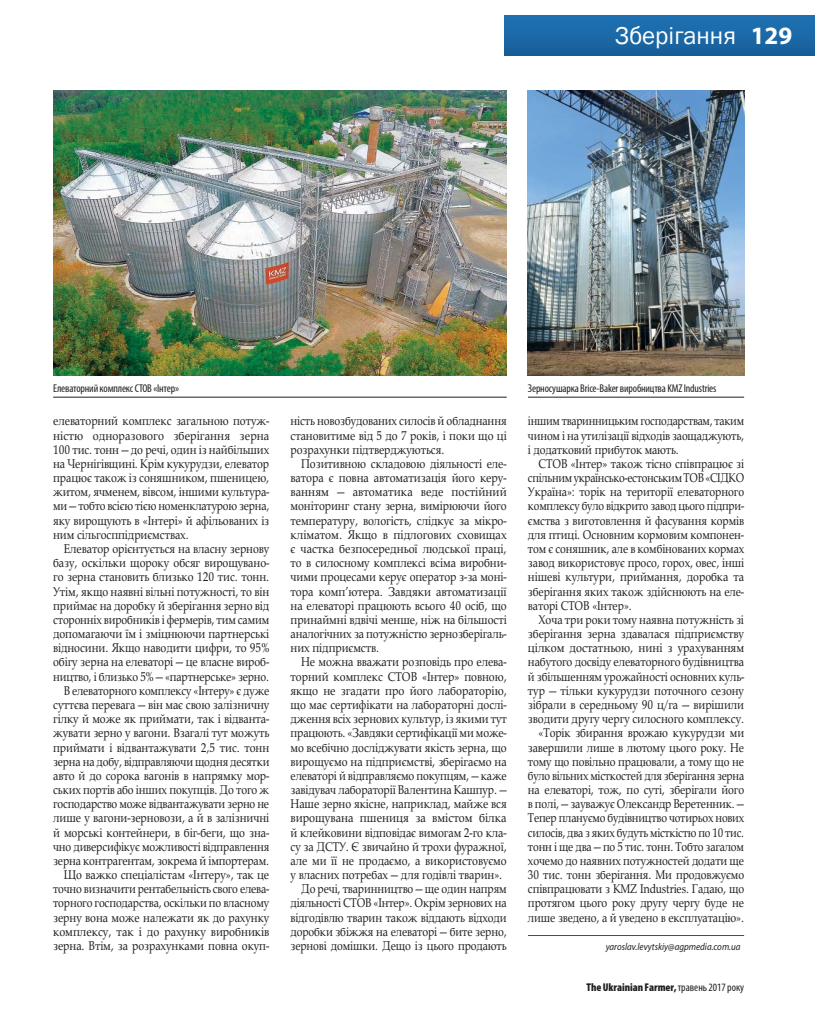
<style>
.page{position:relative;width:815px;height:1028px;background:#fff}
.page>*{position:absolute;margin:0;border:0;box-sizing:border-box;transform-origin:0 0}
.t1{font:25px "Franklin Gothic";color:#fff}
.t2{font:13.12px/14.1px "Palladio URWTOT";letter-spacing:-.005em;color:#231f20;text-align:justify;scale:.86 1}
.t3{font:13.12px/14.1px "Palladio URWTOT";letter-spacing:-.005em;color:#231f20;text-align:justify;scale:.85 1}
.t4{font:13.12px/14.1px "Palladio URWTOT";letter-spacing:-.005em;color:#231f20;text-align:justify;scale:.83 1}
.t5{font:13.12px "Palladio URWTOT";letter-spacing:-.005em;color:#231f20;scale:.87 1}
.t6{font:13.12px "Palladio URWTOT";letter-spacing:-.005em;color:#231f20;scale:.88 1}
.t7{font:condensed 11.25px "Myriad Pro";letter-spacing:-.015em;color:#231f20}
.t8{font:900 condensed 11.25px "Myriad Pro";color:#231f20}
.t9{font:italic 10px "Myriad Pro";color:#231f20;scale:.9 1}
.s1{font-family:"Myriad Pro";font-weight:700}
.s2{font-weight:400}
</style>
<div class="page">
<div style="left:504px;top:15px;width:311px;height:41px;background:linear-gradient(to bottom,#1f72b3,#165e99)"></div>
<hr style="left:528px;top:935px;width:216px;height:1px;background:#145a95">
<img style="left:53px;top:90px;width:454px;height:286px">
<img style="left:528px;top:90px;width:216px;height:286px">
<hr style="left:53px;top:397px;width:454px;height:1px;background:#231f20">
<hr style="left:528px;top:397px;width:216px;height:1px;background:#231f20">
<h1 class="t1" style="left:615px;top:21px;width:178px">Зберігання <span class="s1">129</span></h1>
<p class="t7" style="left:53px;top:384px;width:127px">Елеваторний комплекс СТОВ «Інтер»</p>
<p class="t7" style="left:528px;top:384px;width:190px">Зерносушарка Brice-Baker виробництва KMZ Industries</p>
<p class="t2" style="left:53px;top:415px;width:253px">елеваторний комплекс загальною потуж&shy;ністю одноразового зберігання зерна 100 тис. тонн — до речі, один із найбільших на Чернігівщині. Крім кукурудзи, елеватор працює також із соняшником, пшеницею, житом, ячменем, вівсом, іншими культура&shy;ми — тобто всією тією номенклатурою зерна, яку вирощують в «Інтері» й афільованих із ним сільгосппідриємствах.</p>
<p class="t2" style="left:53px;top:543px;width:253px;text-align:right">Елеватор орієнтується на власну зернову базу, оскільки щороку обсяг вирощувано&shy;го зерна становить близько 120 тис. тонн.<br>Утім, якщо наявні вільні потужності, то він приймає на доробку й зберігання зерно від сторонніх виробників і фермерів, тим самим допомагаючи їм і зміцнюючи партнерські відносини. Якщо наводити цифри, то 95% обігу зерна на елеваторі — це власне вироб&shy;ництво, і близько 5% — «партнерське» зерно.<br>В елеваторного комплексу «Інтеру» є дуже суттєва перевага — він має свою залізничну гілку й може як приймати, так і відванта&shy;жувати зерно у вагони. Взагалі тут можуть приймати і відвантажувати 2,5 тис. тонн зерна на добу, відправляючи щодня десятки авто й до сорока вагонів в напрямку мор&shy;ських портів або інших покупців. До того ж господарство може відвантажувати зерно не лише у вагони-зерновози, а й в залізничні й морські контейнери, в біг-беги, що зна&shy;чно диверсифікує можливості відправлення зерна контрагентам, зокрема й імпортерам.<br>Що важко спеціалістам «Інтеру», так це точно визначити рентабельність свого елева&shy;торного господарства, оскільки по власному зерну вона може належати як до рахунку комплексу, так і до рахунку виробників зерна. Втім, за розрахунками повна окуп-</p>
<p class="t3" style="left:291px;top:415px;width:256px">ність новозбудованих силосів й обладнання становитиме від 5 до 7 років, і поки що ці розрахунки підтверджуються.</p>
<p class="t2" style="left:291px;top:458px;width:253px;text-indent:11px">Позитивною складовою діяльності еле&shy;ватора є повна автоматизація його керу&shy;ванням — автоматика веде постійний моніторинг стану зерна, вимірюючи його температуру, вологість, слідкує за мікро&shy;кліматом. Якщо в підлогових сховищах є частка безпосередньої людської праці, то в силосному комплексі всіма виробни&shy;чими процесами керує оператор з-за моні&shy;тора комп’ютера. Завдяки автоматизації на елеваторі працюють всього 40 осіб, що принаймні вдвічі менше, ніж на більшості аналогічних за потужністю зернозберігаль&shy;них підприємств.</p>
<p class="t2" style="left:301px;top:656px;width:240px">Не можна вважати розповідь про елева-</p>
<p class="t2" style="left:291px;top:670px;width:253px">торний комплекс СТОВ «Інтер» повною,</p>
<p class="t5" style="left:291px;top:685px;width:250px">якщо не згадати про його лабораторію,</p>
<p class="t2" style="left:291px;top:699px;width:253px">що має сертифікати на лабораторні дослі-</p>
<p class="t3" style="left:291px;top:713px;width:256px">дження всіх зернових культур, із якими тут</p>
<p class="t3" style="left:291px;top:727px;width:256px">працюють. «Завдяки сертифікації ми може-</p>
<p class="t2" style="left:291px;top:741px;width:253px">мо всебічно досліджувати якість зерна, що</p>
<p class="t2" style="left:291px;top:755px;width:253px">вирощуємо на підприємстві, зберігаємо на</p>
<p class="t3" style="left:291px;top:770px;width:256px">елеваторі й відправляємо покупцям, — каже</p>
<p class="t3" style="left:291px;top:784px;width:256px">завідувач лабораторії Валентина Кашпур. —</p>
<p class="t2" style="left:291px;top:798px;width:253px">Наше зерно якісне, наприклад, майже вся</p>
<p class="t6" style="left:291px;top:812px;width:247px">вирощувана пшениця за вмістом білка</p>
<p class="t2" style="left:291px;top:826px;width:253px">й клейковини відповідає вимогам 2-го кла-</p>
<p class="t2" style="left:291px;top:840px;width:253px">су за ДСТУ. Є звичайно й трохи фуражної,</p>
<p class="t2" style="left:291px;top:855px;width:253px">але ми її не продаємо, а використовуємо</p>
<p class="t2" style="left:291px;top:869px;width:248px">у власних потребах — для годівлі тварин».</p>
<p class="t3" style="left:301px;top:883px;width:243px">До речі, тваринництво — ще один напрям</p>
<p class="t3" style="left:291px;top:897px;width:256px">діяльності СТОВ «Інтер». Окрім зернових на</p>
<p class="t3" style="left:291px;top:911px;width:256px">відгодівлю тварин також віддають відходи</p>
<p class="t3" style="left:291px;top:926px;width:256px">доробки збіжжя на елеваторі — бите зерно,</p>
<p class="t3" style="left:291px;top:940px;width:256px">зернові домішки. Дещо із цього продають</p>
<p class="t4" style="left:528px;top:415px;width:262px">іншим тваринницьким господарствам, таким чином і на утилізації відходів за ощаджують, і додатковий прибуток мають.</p>
<p class="t3" style="left:528px;top:458px;width:256px;text-indent:11px">СТОВ «Інтер» також тісно співпрацює зі спільним українсько-естонським ТОВ «СІДКО Україна»: торік на території елеваторного комплексу було відкрито завод цього підпри&shy;ємства з виготовлення й фасування кормів для птиці. Основним кормовим компонен&shy;том є соняшник, але в комбінованих кормах завод використовує просо, горох, овес, інші нішеві культури, приймання, доробка та зберігання яких також здійснюють на еле&shy;ваторі СТОВ «Інтер».</p>
<p class="t2" style="left:528px;top:614px;width:253px;text-align:right">Хоча три роки тому наявна потужність зі зберігання зерна здавалася підприємству цілком достатньою, нині з урахуванням набутого досвіду елеваторного будівництва й збільшенням урожайності основних куль&shy;тур — тільки кукурудзи поточного сезону зібрали в середньому 90 ц/га — вирішили зводити другу чергу силосного комплексу. «Торік збирання врожаю кукурудзи ми завершили лише в лютому цього року. Не тому що повільно працювали, а тому що не було вільних місткостей для зберігання зерна на елеваторі, тож, по суті, зберігали його в полі, — зауважує Олександр Веретенник. — Тепер плануємо будівництво чотирьох нових силосів, два з яких будуть місткістю по 10 тис. тонн і ще два — по 5 тис. тонн. Тобто загалом хочемо до наявних потужностей додати ще 30 тис. тонн зберігання. Ми продовжуємо співпрацювати з KMZ Industries. Гадаю, що протягом цього року другу чергу буде не лише зведено, а й уведено в експлуатацію».</p>
<p class="t9" style="left:606px;top:942px;width:151px">yaroslav.levytskiy@agpmedia.com.ua</p>
<p class="t8" style="left:586px;top:980px;width:159px">The Ukrainian Farmer, <span class="s2">травень 2017 року</span></p>
</div>
